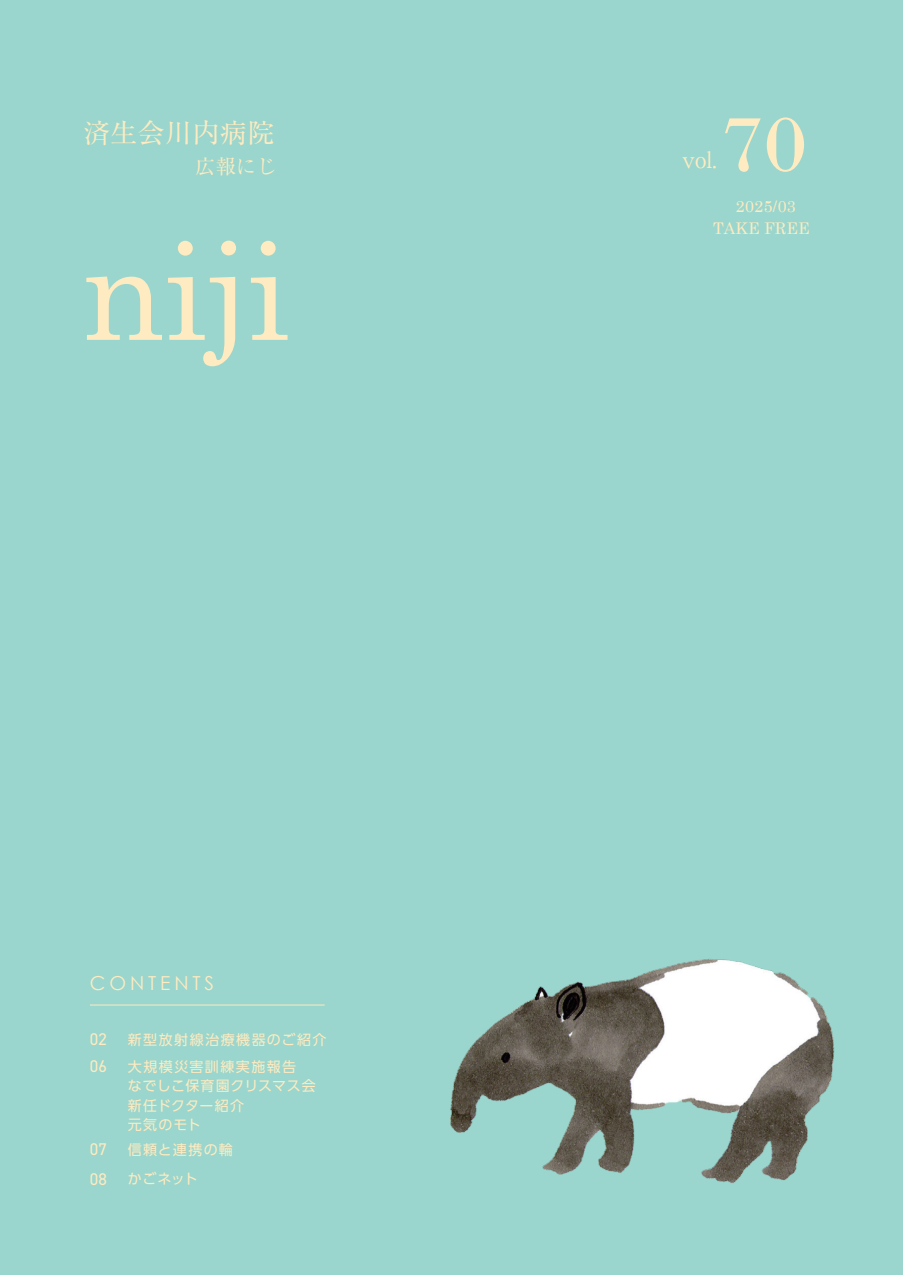
<style>
.page{position:relative;width:903px;height:1275px;background:#9ad6cd}
.page>*{position:absolute;margin:0;border:0;box-sizing:border-box;transform-origin:0 0}
.t1{font:82.77px "Bodoni";color:#feebc1;scale:1.1 1}
.t2{font:26.95px "Ryumin Pro";color:#feebc1}
.t3{font:22.75px "Ryumin Pro";color:#feebc1}
.t4{font:20.12px "Ryumin Pro";color:#feebc1}
.t5{font:19.25px "Century Gothic";letter-spacing:.2em;color:#feebc1}
.t6{font:16.97px/26.6px "DIN2014";color:#feebc1}
.t7{font:16.1px/22.2px "Century Schoolbook";color:#feebc1;text-align:center}
.t8{font:14px/19.2px "UD Shin Go Pr 6";letter-spacing:.05em;color:#feebc1}
.t9{font:14px/27.3px "UD Shin Go Pr 6";letter-spacing:.105em;color:#feebc1}
.t10{font:14px/29.8px "UD Shin Go Pr 6";letter-spacing:.085em;color:#feebc1}
</style>
<div class="page">
<hr style="left:90px;top:1005px;width:235px;height:1px;background:#feebc1">
<img style="left:450px;top:959px;width:385px;height:224px">
<svg style="left:86px;top:241px;width:202px;height:125px"></svg>
<h2 class="t2" style="left:83px;top:111px;width:193px">済生会川内病院</h2>
<h3 class="t4" style="left:196px;top:151px;width:82px">広報にじ</h3>
<h3 class="t5" style="left:90px;top:972px;width:126px">CONTENTS</h3>
<p class="t6" style="left:90px;top:1026px;width:18px">02<br>06</p>
<p class="t6" style="left:90px;top:1134px;width:18px;line-height:29.9px">07<br>08</p>
<p class="t9" style="left:128px;top:1025px;width:200px">新型放射線治療機器のご紹介大規模災害訓練実施報告</p>
<p class="t8" style="left:128px;top:1076px;width:190px">なでしこ保育園クリスマス会新任ドクター紹介<br>元気のモト</p>
<p class="t10" style="left:128px;top:1134px;width:107px">信頼と連携の輪かごネット</p>
<h3 class="t3" style="left:682px;top:142px;width:36px">vol.</h3>
<h1 class="t1" style="left:720px;top:95px;width:81px">70</h1>
<p class="t7" style="left:713px;top:195px;width:98px">2025/03<br>TAKE FREE</p>
</div>
